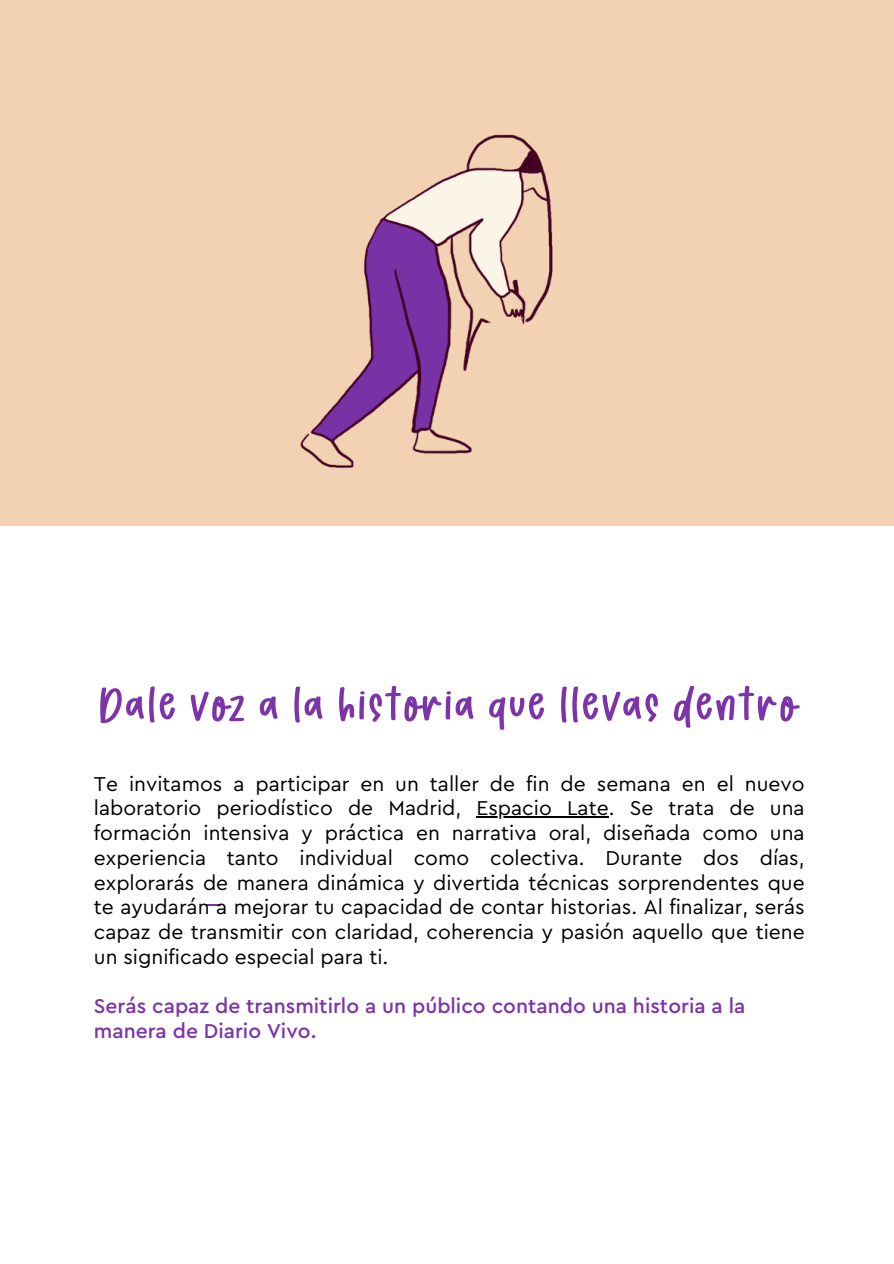
<style>
.page{position:relative;width:894px;height:1264px;background:#fff}
.page>*{position:absolute;margin:0;border:0;box-sizing:border-box;transform-origin:0 0}
.t1{font:55.5px "Hey Felix";letter-spacing:.02em;color:#7c34a8}
.t2{font:21px/24.8px "Cera Pro";color:#000}
.t3{font:500 21px "Cera Pro";color:#7c34a8}
</style>
<div class="page">
<div style="left:0;top:0;width:892px;height:526px;background:#f2d2b3"></div>
<img style="left:300px;top:134px;width:253px;height:334px">
<svg style="left:206px;top:904px;width:15px;height:2px"></svg>
<hr style="left:476px;top:816px;width:132px;height:1px;background:#000">
<p class="t1" style="left:97px;top:680px;width:699px">Dale voz a la historia que llevas dentro</p>
<h1 class="t2" style="left:94px;top:771px;width:712px">Te invitamos a participar en un taller de fin de semana en el nuevo laboratorio periodístico de Madrid,</h1>
<p class="t2" style="left:94px;top:796px;width:712px;text-align:justify;text-indent:382px">Espacio Late. Se trata de una formación intensiva y práctica en narrativa oral, diseñada como una experiencia tanto individual como colectiva. Durante dos días, explorarás de manera dinámica y divertida técnicas sorprendentes que te ayudarán a mejorar tu capacidad de contar historias. Al finalizar, serás capaz de transmitir con claridad, coherencia y pasión aquello que tiene un significado especial para ti.</p>
<p class="t3" style="left:94px;top:996px;width:652px">Serás capaz de transmitirlo a un público contando una historia a la</p>
<h2 class="t3" style="left:94px;top:1021px;width:224px">manera de Diario Vivo.</h2>
</div>
